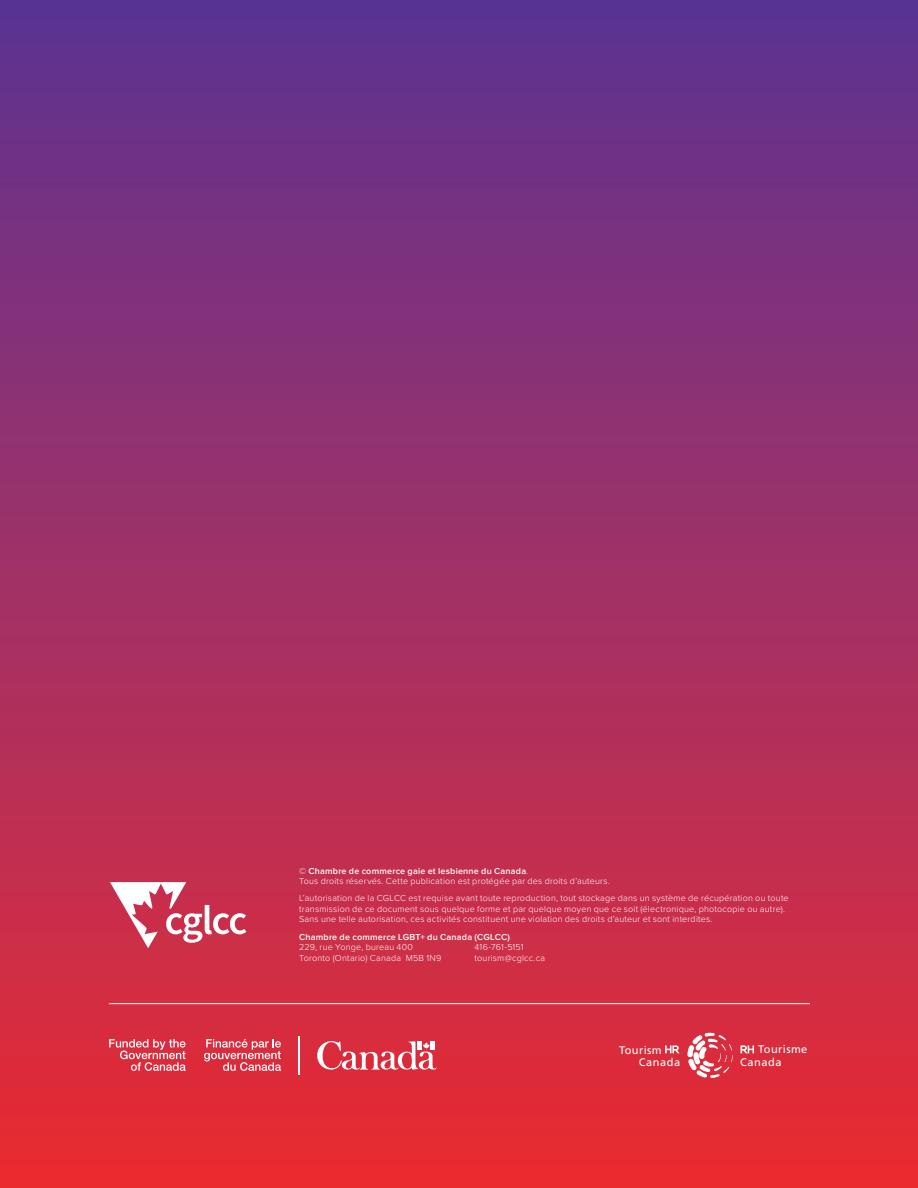
<style>
.page{position:relative;width:918px;height:1188px;background:#fff}
.page>*{position:absolute;margin:0;border:0;box-sizing:border-box;transform-origin:0 0}
.t1{font:11.1px "Articulate";letter-spacing:.035em;color:#fff}
.Body_Copy{font:300 9px/10.5px "Proxima Nova";letter-spacing:.025em;color:#fff}
.Body_Copy-2{font:600 9px "Proxima Nova";letter-spacing:.02em;color:#fff}
.s1{font-weight:600}
</style>
<div class="page">
<div style="left:0;top:0;width:918px;height:1188px;background:linear-gradient(to bottom,#5b3494,#ea2c33)"></div>
<hr style="left:299px;top:1036px;width:1px;height:38px;background:#fff">
<svg style="left:204px;top:1039px;width:77px;height:32px;background:#e3616d"></svg>
<svg style="left:109px;top:1039px;width:77px;height:32px;background:#e25d6a"></svg>
<svg style="left:317px;top:1041px;width:120px;height:29px"></svg>
<svg style="left:741px;top:1045px;width:13px;height:8px"></svg>
<svg style="left:687px;top:1033px;width:46px;height:45px"></svg>
<svg style="left:665px;top:1045px;width:15px;height:8px"></svg>
<svg style="left:110px;top:882px;width:136px;height:66px"></svg>
<hr style="left:109px;top:1003px;width:701px;height:1px;background:#fff">
<p class="Body_Copy" style="left:299px;top:865px;width:312px">© <span class="s1">Chambre de commerce gaie et lesbienne du Canada</span>.<br>Tous droits réservés. Cette publication est protégée par des droits d’auteurs.</p>
<p class="Body_Copy" style="left:299px;top:893px;width:491px">L’autorisation de la CGLCC est requise avant toute reproduction, tout stockage dans un système de récupération ou toute transmission de ce document sous quelque forme et par quelque moyen que ce soit (électronique, photocopie ou autre).<br>Sans une telle autorisation, ces activités constituent une violation des droits d’auteur et sont interdites.</p>
<p class="Body_Copy-2" style="left:299px;top:932px;width:212px">Chambre de commerce LGBT+ du Canada (CGLCC)</p>
<p class="Body_Copy" style="left:299px;top:941px;width:115px">229, rue Yonge, bureau 400</p>
<p class="Body_Copy" style="left:475px;top:941px;width:50px">416‑761‑5151</p>
<p class="Body_Copy" style="left:299px;top:952px;width:144px">Toronto (Ontario) Canada M5B 1N9</p>
<p class="Body_Copy" style="left:475px;top:952px;width:72px">tourism@cglcc.ca</p>
<p class="t1" style="left:619px;top:1043px;width:44px">Tourism</p>
<p class="t1" style="left:758px;top:1043px;width:51px">Tourisme</p>
<p class="t1" style="left:639px;top:1056px;width:43px">Canada</p>
<p class="t1" style="left:740px;top:1056px;width:43px">Canada</p>
</div>
